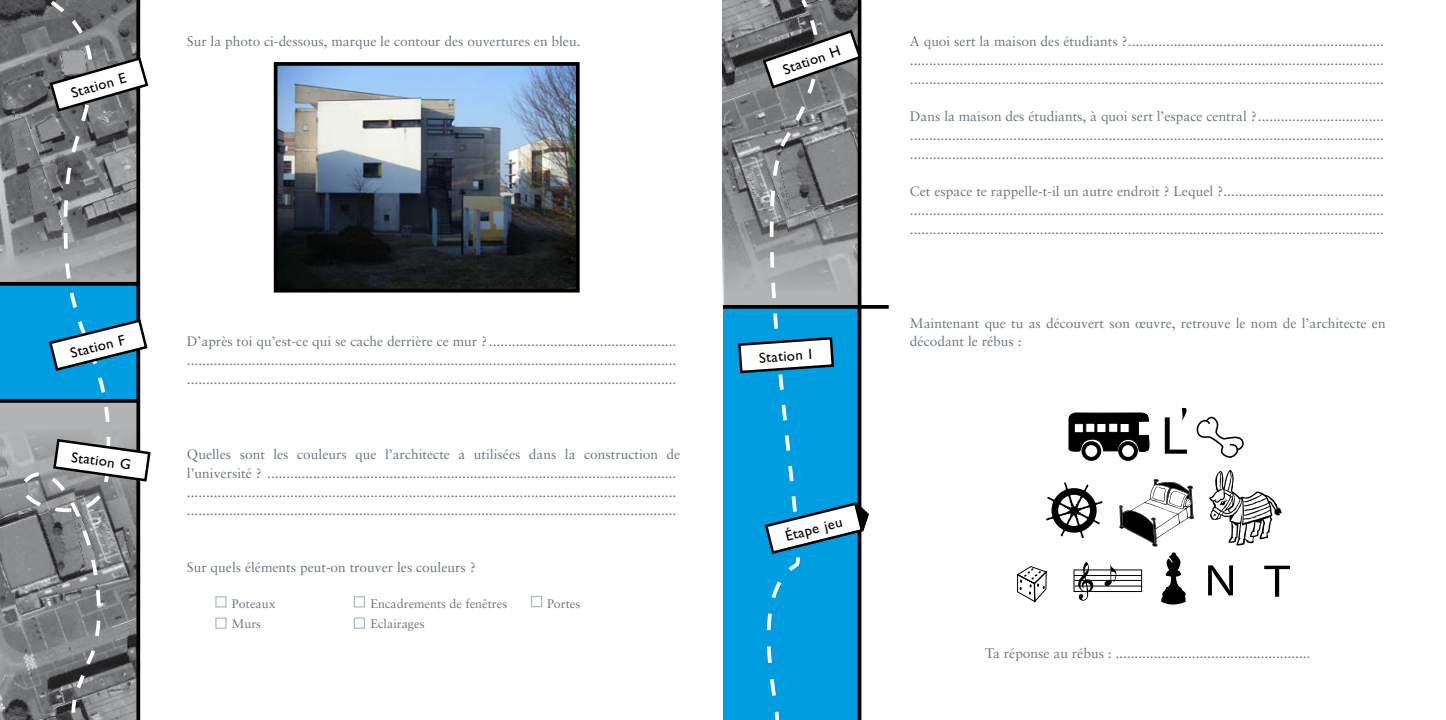
<style>
.page{position:relative;width:1446px;height:720px;background:#fff}
.page>*{position:absolute;margin:0;border:0;box-sizing:border-box;transform-origin:0 0}
.t1{font:14.62px "M Gill Sans";color:#000}
.t2{font:13.75px/18.8px "Sabon";color:#6d777f;text-align:justify}
.t3{font:12.5px "Sabon";color:#6d777f}
</style>
<div class="page">
<img style="left:723px;top:0;width:14px;height:291px">
<img style="left:0;top:429px;width:136px;height:290px">
<img style="left:0;top:0;width:136px;height:282px">
<div style="left:0;top:283px;width:137px;height:117px;background:#009ee0"></div>
<svg style="left:136px;top:228px;width:4px;height:491px"></svg>
<svg style="left:20px;top:0;width:92px;height:719px;background:#757678"></svg>
<hr style="left:0;top:282px;width:140px;height:3px;background:#000">
<hr style="left:0;top:399px;width:137px;height:3px;background:#000">
<div style="left:215px;top:596px;width:12px;height:11px;border:1px solid #aebbc5"></div>
<div style="left:215px;top:617px;width:12px;height:11px;border:1px solid #aebbc5"></div>
<div style="left:354px;top:596px;width:11px;height:11px;border:1px solid #aebbc5"></div>
<div style="left:354px;top:617px;width:11px;height:11px;border:1px solid #aebbc5"></div>
<div style="left:723px;top:306px;width:135px;height:413px;background:#009ee0"></div>
<hr style="left:723px;top:305px;width:165px;height:3px;background:#000">
<div style="left:531px;top:595px;width:11px;height:12px;border:1px solid #aebbc5"></div>
<img style="left:279px;top:67px;width:296px;height:220px">
<div style="left:274px;top:62px;width:306px;height:230px;border:4px solid #000"></div>
<svg style="left:47px;top:0;width:102px;height:228px"></svg>
<svg style="left:19px;top:259px;width:132px;height:388px"></svg>
<svg style="left:737px;top:0;width:132px;height:719px"></svg>
<svg style="left:1068px;top:412px;width:82px;height:40px;background:#2c2c2c"></svg>
<div style="left:1081px;top:441px;width:20px;height:19px;border:4px solid #000;border-radius:50%"></div>
<div style="left:1074px;top:423px;width:9px;height:10px;background:#fff;border:1px solid #000"></div>
<div style="left:1085px;top:423px;width:10px;height:9px;background:#fff;border:1px solid #000"></div>
<div style="left:1096px;top:423px;width:10px;height:9px;background:#fff;border:1px solid #000"></div>
<div style="left:1108px;top:423px;width:10px;height:9px;background:#fff;border:1px solid #000"></div>
<div style="left:1120px;top:423px;width:9px;height:9px;background:#fff;border:1px solid #000"></div>
<div style="left:1118px;top:441px;width:20px;height:19px;border:4px solid #000;border-radius:50%"></div>
<svg style="left:1165px;top:407px;width:79px;height:51px"></svg>
<svg style="left:1208px;top:565px;width:25px;height:30px"></svg>
<svg style="left:1264px;top:565px;width:26px;height:31px"></svg>
<svg style="left:1017px;top:479px;width:178px;height:126px"></svg>
<svg style="left:1209px;top:470px;width:72px;height:75px"></svg>
<p class="t1" style="left:69px;top:85px;width:58px;rotate:-16deg">Station E</p>
<p class="t2" style="left:187px;top:32px;width:395px">Sur la photo ci-dessous, marque le contour des ouvertures en bleu.</p>
<p class="t1" style="left:69px;top:345px;width:58px;rotate:-14deg">Station F</p>
<p class="t1" style="left:73px;top:448px;width:62px;rotate:8deg">Station G</p>
<p class="t2" style="left:187px;top:332px;width:491px">D’après toi qu’est-ce qui se cache derrière ce mur ? ................................................. ................................................................................................................................ ................................................................................................................................</p>
<p class="t2" style="left:187px;top:444px;width:495px;text-align:left">Quelles sont les couleurs que l’architecte a utilisées dans la construction de l’université ? ........................................................................................................... ................................................................................................................................ ................................................................................................................................</p>
<p class="t2" style="left:187px;top:557px;width:290px">Sur quels éléments peut-on trouver les couleurs ?</p>
<p class="t3" style="left:232px;top:595px;width:45px">Poteaux</p>
<p class="t3" style="left:370px;top:595px;width:138px">Encadrements de fenêtres</p>
<p class="t3" style="left:547px;top:595px;width:35px">Portes</p>
<p class="t3" style="left:232px;top:615px;width:31px">Murs</p>
<p class="t3" style="left:370px;top:615px;width:56px">Eclairages</p>
<p class="t1" style="left:781px;top:62px;width:61px;rotate:-19deg">Station H</p>
<p class="t1" style="left:758px;top:349px;width:54px;rotate:-4deg">Station I</p>
<p class="t1" style="left:783px;top:528px;width:60px;rotate:-14deg">Étape jeu</p>
<p class="t2" style="left:910px;top:32px;width:475px">A quoi sert la maison des étudiants ?................................................................... ............................................................................................................................ ............................................................................................................................</p>
<p class="t2" style="left:910px;top:107px;width:475px">Dans la maison des étudiants, à quoi sert l’espace central ?................................. ............................................................................................................................ ............................................................................................................................</p>
<p class="t2" style="left:910px;top:182px;width:475px">Cet espace te rappelle-t-il un autre endroit ? Lequel ?.......................................... ............................................................................................................................ ............................................................................................................................</p>
<p class="t2" style="left:910px;top:313px;width:477px">Maintenant que tu as découvert son œuvre, retrouve le nom de l’architecte en décodant le rébus :</p>
<p class="t2" style="left:985px;top:643px;width:327px">Ta réponse au rébus : ...................................................</p>
</div>
